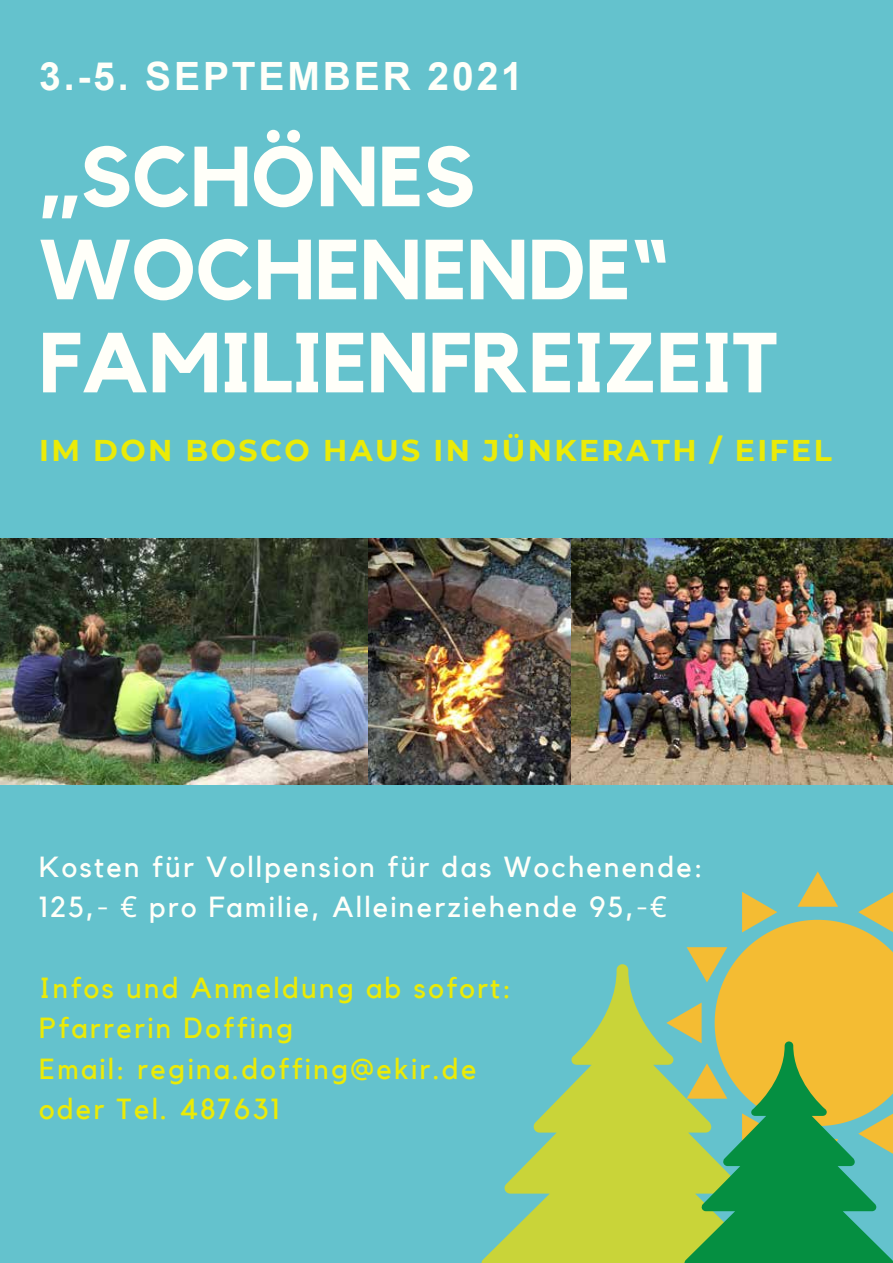
<style>
.page{position:relative;width:893px;height:1263px;background:#64c2cd}
.page>*{position:absolute;margin:0;border:0;box-sizing:border-box;transform-origin:0 0}
.t1{font:700 84px/93px "Kollektif";color:#fffff9}
.t2{font:700 39px "Arial";letter-spacing:.075em;color:#fffff9}
.t3{font:700 30px "Montserrat";letter-spacing:.08em;color:#ebeb07}
.t4{font:28.95px/40.5px "Kollektif";letter-spacing:.08em;color:#ebeb07}
.t5{font:28.95px/40.5px "Kollektif";letter-spacing:.08em;color:#fffff9}
.s1{font-family:"Noto Sans"}
</style>
<div class="page">
<img style="left:367px;top:538px;width:256px;height:247px">
<img style="left:572px;top:538px;width:321px;height:246px">
<img style="left:0;top:538px;width:367px;height:247px">
<svg style="left:686px;top:871px;width:207px;height:170px"></svg>
<svg style="left:481px;top:964px;width:283px;height:299px;fill:#c9d039"></svg>
<svg style="left:684px;top:1041px;width:209px;height:222px"></svg>
<h2 class="t2" style="left:39px;top:50px;width:485px">3.-5. SEPTEMBER 2021</h2>
<h1 class="t1" style="left:39px;top:130px;width:741px">„SCHÖNES<br>WOCHENENDE“<br>FAMILIENFREIZEIT</h1>
<p class="t3" style="left:39px;top:429px;width:794px">IM DON BOSCO HAUS IN JÜNKERATH / EIFEL</p>
<p class="t5" style="left:39px;top:846px;width:665px">Kosten für Vollpension für das Wochenende:<br>125,- <span class="s1">€</span> pro Familie, Alleinerziehende 95,-<span class="s1">€</span></p>
<p class="t4" style="left:39px;top:968px;width:474px">Infos und Anmeldung ab sofort:<br>Pfarrerin Doffing<br>Email: regina.doffing@ekir.de oder Tel. 487631</p>
</div>
